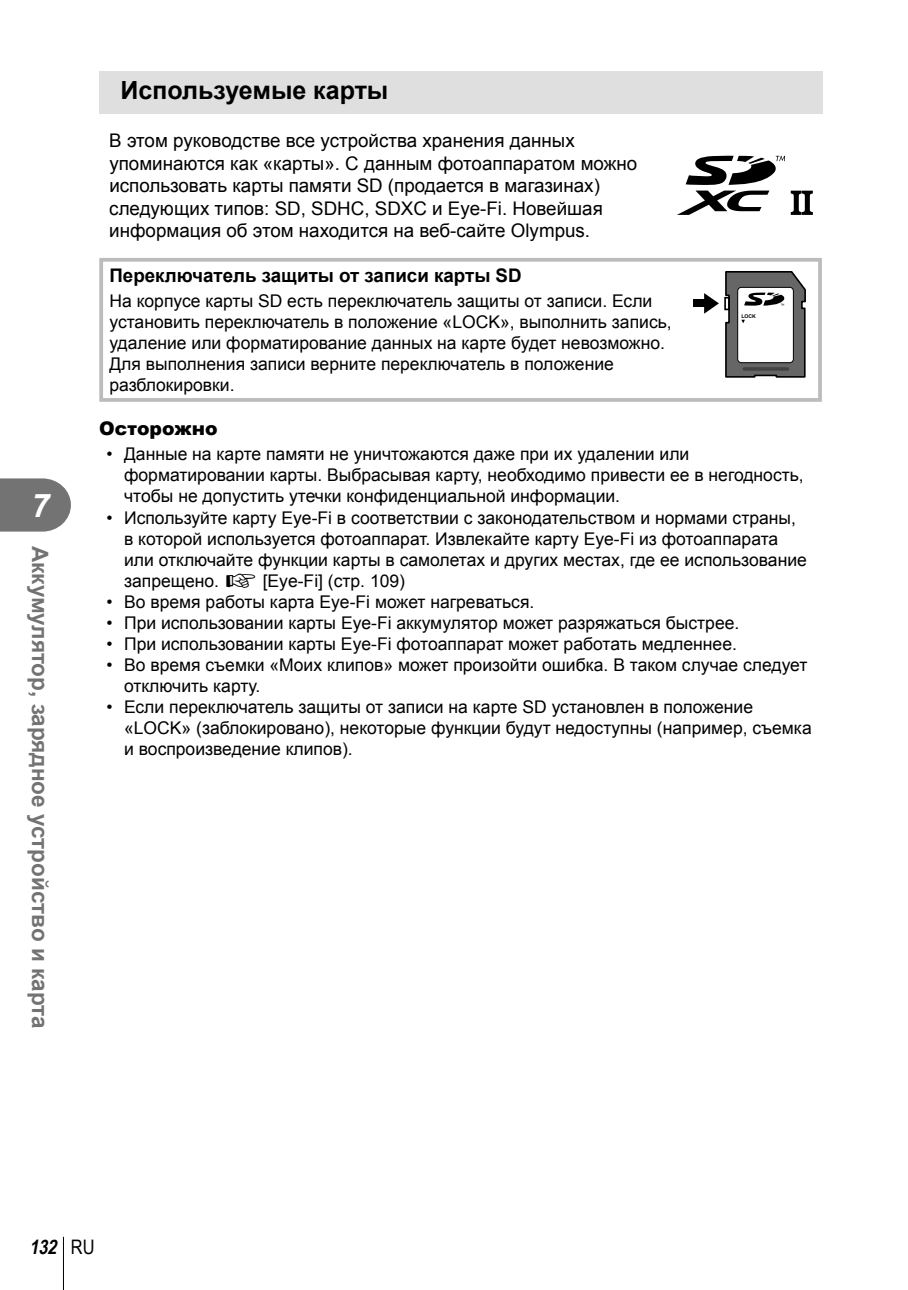
<style>
.page{position:relative;width:908px;height:1290px;background:#fff}
.page>*{position:absolute;margin:0;border:0;box-sizing:border-box;transform-origin:0 0}
.t1{font:italic 700 32.5px "Arial";color:#fff}
.t2{font:700 25px "Arial";color:#000}
.t3{font:700 22.5px "Arial";color:#737373}
.t4{font:italic 700 20px "Arial Narrow";color:#000}
.t5{font:18.75px/22.5px "Arial";color:#000}
.t6{font:700 18.75px "Arial";color:#000}
.t7{font:900 18.75px "Arial";color:#000}
.t8{font:17.5px/21px "Arial";color:#000}
.t9{font:700 5px "Arial";color:#000}
.s1{font-family:"Olympus 1"}
.s2{font-weight:400;font-style:normal}
</style>
<div class="page">
<hr style="left:63px;top:1237px;width:1px;height:53px;background:#000">
<svg style="left:0;top:478px;width:71px;height:53px;background:#7f7f7f"></svg>
<div style="left:99px;top:71px;width:723px;height:42px;background:#dfdfdf"></div>
<svg style="left:790px;top:191px;width:22px;height:24px"></svg>
<svg style="left:685px;top:156px;width:99px;height:29px"></svg>
<svg style="left:677px;top:191px;width:92px;height:24px"></svg>
<svg style="left:724px;top:271px;width:82px;height:107px"></svg>
<div style="left:692px;top:300px;width:15px;height:7px;background:#000"></div>
<svg style="left:703px;top:293px;width:15px;height:21px"></svg>
<div style="left:99px;top:258px;width:722px;height:144px;border:4px solid #bcbcbc"></div>
<h1 class="t1" style="left:32px;top:487px;width:20px">7</h1>
<p class="t3" style="left:53px;top:546px;width:484px;rotate:90deg">Аккумулятор, зарядное устройство и карта</p>
<h2 class="t2" style="left:120px;top:76px;width:269px">Используемые карты</h2>
<p class="t5" style="left:109px;top:129px;width:529px">В этом руководстве все устройства хранения данных упоминаются как «карты». С данным фотоаппаратом можно использовать карты памяти SD (продается в магазинах) следующих типов: SD, SDHC, SDXC и Eye-Fi. Новейшая информация об этом находится на веб-сайте Olympus.</p>
<p class="t6" style="left:109px;top:265px;width:413px">Переключатель защиты от записи карты SD</p>
<p class="t8" style="left:109px;top:290px;width:563px">На корпусе карты SD есть переключатель защиты от записи. Если установить переключатель в положение «LOCK», выполнить запись, удаление или форматирование данных на карте будет невозможно.<br>Для выполнения записи верните переключатель в положение разблокировки.</p>
<p class="t9" style="left:741px;top:314px;width:16px">LOCK</p>
<p class="t7" style="left:99px;top:415px;width:120px">Осторожно</p>
<p class="t8" style="left:124px;top:444px;width:681px;text-indent:-18px">• Данные на карте памяти не уничтожаются даже при их удалении или форматировании карты. Выбрасывая карту, необходимо привести ее в негодность, чтобы не допустить утечки конфиденциальной информации.</p>
<p class="t8" style="left:124px;top:507px;width:684px;text-indent:-18px">• Используйте карту Eye-Fi в соответствии с законодательством и нормами страны, в которой используется фотоаппарат. Извлекайте карту Eye-Fi из фотоаппарата или отключайте функции карты в самолетах и других местах, где ее использование запрещено. <span class="s1">g</span> [Eye-Fi] (стр. 109 )</p>
<p class="t8" style="left:106px;top:591px;width:429px">• Во время работы карта Eye-Fi может нагреваться.</p>
<p class="t8" style="left:106px;top:612px;width:634px">• При использовании карты Eye-Fi аккумулятор может разряжаться быстрее.</p>
<p class="t8" style="left:106px;top:633px;width:631px">• При использовании карты Eye-Fi фотоаппарат может работать медленнее.</p>
<p class="t8" style="left:124px;top:654px;width:684px;text-indent:-18px">• Во время съемки «Моих клипов» может произойти ошибка. В таком случае следует отключить карту.</p>
<p class="t8" style="left:124px;top:696px;width:688px;text-indent:-18px">• Если переключатель защиты от записи на карте SD установлен в положение «LOCK» (заблокировано), некоторые функции будут недоступны (например, съемка и воспроизведение клипов).</p>
<p class="t4" style="left:29px;top:1235px;width:67px">132 <span class="s2">RU</span></p>
</div>
